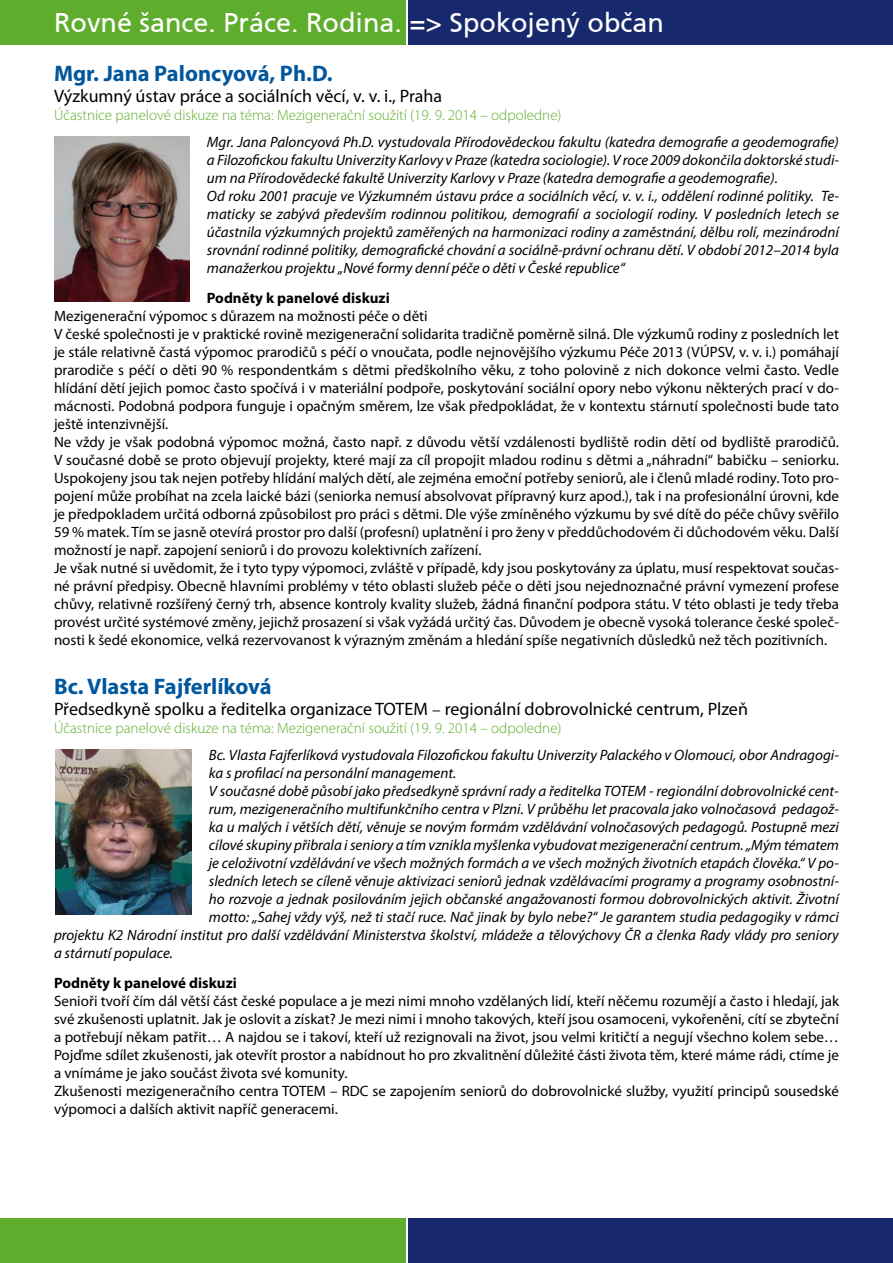
<style>
.page{position:relative;width:893px;height:1263px;background:#fff}
.page>*{position:absolute;margin:0;border:0;box-sizing:border-box;transform-origin:0 0}
.t1{font:27px "Frutiger CE";color:#fff}
.t2{font:700 22.5px "Myriad Pro";color:#00579d}
.t3{font:18px "Myriad Pro";color:#000}
.t4{font:15px/18px "Myriad Pro";color:#000}
.t5{font:italic 15px/18px "Myriad Pro";color:#000}
.t6{font:300 15px "Myriad Pro";color:#5fad2c}
.t7{font:700 15px "Myriad Pro";color:#000}
.s1{font-family:"Minion Pro"}
</style>
<div class="page">
<img style="left:56px;top:749px;width:136px;height:165px">
<div style="left:408px;top:0;width:485px;height:45px;background:#17296c"></div>
<div style="left:0;top:0;width:405px;height:45px;background:#5fad2c"></div>
<div style="left:408px;top:1218px;width:485px;height:45px;background:#17296c"></div>
<div style="left:0;top:1218px;width:405px;height:45px;background:#5fad2c"></div>
<img style="left:54px;top:136px;width:136px;height:165px">
<h1 class="t1" style="left:54px;top:7px;width:612px">Rovné šance. Práce. Rodina. =&gt; Spokojený občan</h1>
<h2 class="t2" style="left:54px;top:58px;width:280px">Mgr. Jana Paloncyová, Ph.D.</h2>
<p class="t3" style="left:54px;top:85px;width:390px">Výzkumný ústav práce a sociálních věcí, v. v. i., Praha</p>
<p class="t6" style="left:54px;top:106px;width:509px">Účastnice panelové diskuze na téma: Mezigenerační soužití (19. 9. 2014 – odpoledne)</p>
<p class="t5" style="left:207px;top:132px;width:634px">Mgr. Jana Paloncyová Ph.D. vystudovala Přírodovědeckou fakultu (katedra demografie a geodemografie) a Filozofickou fakultu Univerzity Karlovy v Praze (katedra sociologie). V roce 2009 dokončila doktorské studi&shy;um na Přírodovědecké fakultě Univerzity Karlovy v Praze (katedra demografie a geodemografie).<br>Od roku 2001 pracuje ve Výzkumném ústavu práce a sociálních věcí, v. v. i., oddělení rodinné politiky. Te&shy;maticky se zabývá především rodinnou politikou, demografií a sociologií rodiny. V posledních letech se účastnila výzkumných projektů zaměřených na harmonizaci rodiny a zaměstnání, dělbu rolí, mezinárodní srovnání rodinné politiky, demografické chování a sociálně-právní ochranu dětí. V období 2012–2014 byla manažerkou projektu „Nové formy denní péče o děti v České republice“</p>
<p class="t7" style="left:207px;top:288px;width:184px">Podněty k panelové diskuzi</p>
<p class="t4" style="left:54px;top:307px;width:787px">Mezigenerační výpomoc s důrazem na možnosti péče o děti<br>V české společnosti je v praktické rovině mezigenerační solidarita tradičně poměrně silná. Dle výzkumů rodiny z posledních let je stále relativně častá výpomoc prarodičů s péčí o vnoučata, podle nejnovějšího výzkumu Péče 2013 (VÚPSV, v. v. i.) pomáhají prarodiče s péčí o děti 90 % respondentkám s dětmi předškolního věku, z toho polovině z nich dokonce velmi často. Vedle hlídání dětí jejich pomoc často spočívá i v materiální podpoře, poskytování sociální opory nebo výkonu některých prací v do&shy;mácnosti. Podobná podpora funguje i opačným směrem, lze však předpokládat, že v kontextu stárnutí společnosti bude tato ještě intenzivnější.<br>Ne vždy je však podobná výpomoc možná, často např. z důvodu větší vzdálenosti bydliště rodin dětí od bydliště prarodičů.<br>V současné době se proto objevují projekty, které mají za cíl propojit mladou rodinu s dětmi a „náhradní“ babičku – seniorku.<br>Uspokojeny jsou tak nejen potřeby hlídání malých dětí, ale zejména emoční potřeby seniorů, ale i členů mladé rodiny. Toto pro&shy;pojení může probíhat na zcela laické bázi (seniorka nemusí absolvovat přípravný kurz apod.), tak i na profesionální úrovni, kde je předpokladem určitá odborná způsobilost pro práci s dětmi. Dle výše zmíněného výzkumu by své dítě do péče chůvy svěřilo 59 % matek. Tím se jasně otevírá prostor pro další (profesní) uplatnění i pro ženy v předdůchodovém či důchodovém věku. Další možností je např. zapojení seniorů i do provozu kolektivních zařízení.<br>Je však nutné si uvědomit, že i tyto typy výpomoci, zvláště v případě, kdy jsou poskytovány za úplatu, musí respektovat součas&shy;né právní předpisy. Obecně hlavními problémy v této oblasti služeb péče o děti jsou nejednoznačné právní vymezení profese chůvy, relativně rozšířený černý trh, absence kontroly kvality služeb, žádná finanční podpora státu. V této oblasti je tedy třeba provést určité systémové změny, jejichž prosazení si však vyžádá určitý čas. Důvodem je obecně vysoká tolerance české společ&shy;nosti k šedé ekonomice, velká rezervovanost k výrazným změnám a hledání spíše negativních důsledků než těch pozitivních.</p>
<h2 class="t2" style="left:54px;top:671px;width:219px">Bc. Vlasta Fajferlíková</h2>
<p class="t3" style="left:54px;top:698px;width:695px">Předsedkyně spolku a ředitelka organizace TOTEM <span class="s1">–</span> regionální dobrovolnické centrum, Plzeň</p>
<p class="t6" style="left:54px;top:719px;width:509px">Účastnice panelové diskuze na téma: Mezigenerační soužití (19. 9. 2014 – odpoledne)</p>
<p class="t5" style="left:209px;top:745px;width:631px">Bc. Vlasta Fajferlíková vystudovala Filozofickou fakultu Univerzity Palackého v Olomouci, obor Andragogi-</p>
<p class="t5" style="left:209px;top:763px;width:249px">ka s profilací na personální management.</p>
<p class="t5" style="left:209px;top:781px;width:631px">V současné době působí jako předsedkyně správní rady a ředitelka TOTEM - regionální dobrovolnické cent-</p>
<p class="t5" style="left:209px;top:799px;width:632px">rum, mezigeneračního multifunkčního centra v Plzni. V průběhu let pracovala jako volnočasová pedagož-</p>
<p class="t5" style="left:209px;top:817px;width:631px">ka u malých i větších dětí, věnuje se novým formám vzdělávání volnočasových pedagogů. Postupně mezi</p>
<p class="t5" style="left:209px;top:835px;width:632px">cílové skupiny přibrala i seniory a tím vznikla myšlenka vybudovat mezigenerační centrum. „Mým tématem</p>
<p class="t5" style="left:209px;top:853px;width:632px">je celoživotní vzdělávání ve všech možných formách a ve všech možných životních etapách člověka.“ V po-</p>
<p class="t5" style="left:209px;top:871px;width:632px">sledních letech se cíleně věnuje aktivizaci seniorů jednak vzdělávacími programy a programy osobnostní-</p>
<p class="t5" style="left:209px;top:889px;width:631px">ho rozvoje a jednak posilováním jejich občanské angažovanosti formou dobrovolnických aktivit. Životní</p>
<p class="t5" style="left:209px;top:907px;width:632px">motto: „Sahej vždy výš, než ti stačí ruce. Nač jinak by bylo nebe?“ Je garantem studia pedagogiky v rámci</p>
<p class="t5" style="left:54px;top:925px;width:786px">projektu K2 Národní institut pro další vzdělávání Ministerstva školství, mládeže a tělovýchovy ČR a členka Rady vlády pro seniory</p>
<p class="t5" style="left:54px;top:943px;width:120px">a stárnutí populace.</p>
<p class="t7" style="left:54px;top:973px;width:184px">Podněty k panelové diskuzi</p>
<p class="t4" style="left:54px;top:991px;width:787px">Senioři tvoří čím dál větší část české populace a je mezi nimi mnoho vzdělaných lidí, kteří něčemu rozumějí a často i hledají, jak své zkušenosti uplatnit. Jak je oslovit a získat? Je mezi nimi i mnoho takových, kteří jsou osamoceni, vykořeněni, cítí se zbyteční a potřebují někam patřit… A najdou se i takoví, kteří už rezignovali na život, jsou velmi kritičtí a negují všechno kolem sebe… Pojďme sdílet zkušenosti, jak otevřít prostor a nabídnout ho pro zkvalitnění důležité části života těm, které máme rádi, ctíme je a vnímáme je jako součást života své komunity.<br>Zkušenosti mezigeneračního centra TOTEM – RDC se zapojením seniorů do dobrovolnické služby, využití principů sousedské výpomoci a dalších aktivit napříč generacemi.</p>
</div>
